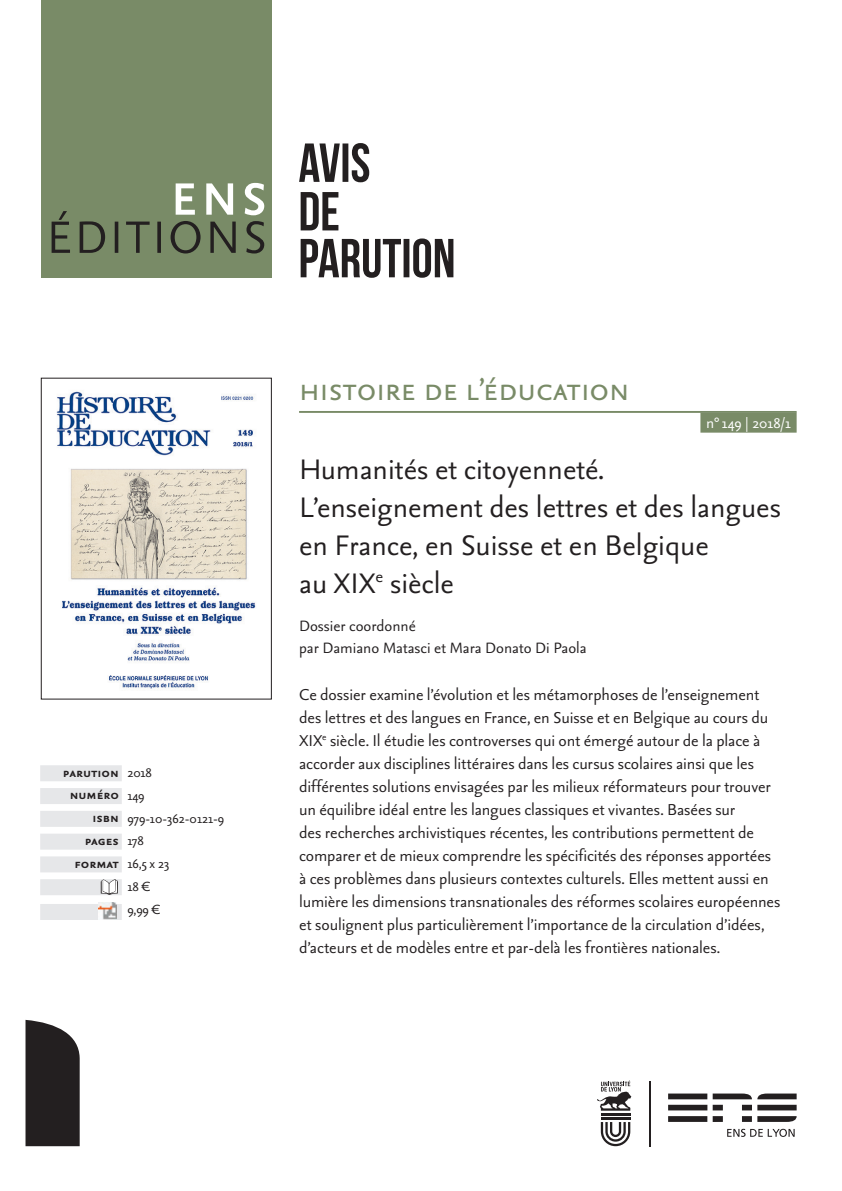
<style>
.page{position:relative;width:842px;height:1191px;background:#fff}
.page>*{position:absolute;margin:0;border:0;box-sizing:border-box;transform-origin:0 0}
.Nom_Revue{font:38px "Seria Sans Pro";color:#798b67}
.Titre_du_Numéro{font:34px/38px "Seria Sans Pro";color:#231f20}
.Descriptif{font:19px/23px "Seria Sans Pro";color:#231f20}
.Auteur{font:18px/21.6px "Seria Sans Pro";color:#231f20}
.Numero_revue{font:18px "Seria Sans Pro";color:#fff}
.Cellule_tableau{font:16px "Seria Sans Pro";letter-spacing:-.01em;color:#231f20}
.Titre_tableau{font:700 15.4px "Seria Sans Pro";color:#231f20}
</style>
<div class="page">
<svg style="left:26px;top:1020px;width:54px;height:126px;background:#322f30"></svg>
<svg style="left:601px;top:1122px;width:29px;height:24px"></svg>
<hr style="left:601px;top:1117px;width:29px;height:2px;background:#231f20">
<hr style="left:601px;top:1113px;width:29px;height:2px;background:#231f20">
<svg style="left:597px;top:1080px;width:34px;height:30px"></svg>
<hr style="left:650px;top:1081px;width:1px;height:65px;background:#231f20">
<svg style="left:668px;top:1093px;width:39px;height:28px"></svg>
<svg style="left:713px;top:1093px;width:84px;height:29px"></svg>
<svg style="left:727px;top:1128px;width:68px;height:8px"></svg>
<hr style="left:299px;top:411px;width:498px;height:2px;background:#798b67">
<div style="left:700px;top:412px;width:97px;height:20px;background:#798b67"></div>
<div style="left:41px;top:0;width:230px;height:278px;background:#798b67"></div>
<svg style="left:52px;top:183px;width:212px;height:70px"></svg>
<svg style="left:301px;top:238px;width:152px;height:40px"></svg>
<svg style="left:301px;top:192px;width:37px;height:38px"></svg>
<svg style="left:299px;top:143px;width:70px;height:39px"></svg>
<img style="left:56px;top:391px;width:200px;height:299px">
<div style="left:41px;top:378px;width:231px;height:321px;border:1px solid #231f20"></div>
<div style="left:40px;top:765px;width:82px;height:16px;background:#e6e7e9"></div>
<div style="left:40px;top:788px;width:82px;height:16px;background:#e6e7e9"></div>
<div style="left:40px;top:811px;width:82px;height:16px;background:#e6e7e9"></div>
<div style="left:40px;top:833px;width:82px;height:16px;background:#e6e7e9"></div>
<div style="left:40px;top:856px;width:82px;height:16px;background:#e6e7e9"></div>
<div style="left:40px;top:879px;width:82px;height:16px;background:#e6e7e9"></div>
<div style="left:40px;top:904px;width:82px;height:16px;background:#e6e7e9"></div>
<img style="left:98px;top:902px;width:18px;height:17px">
<svg style="left:101px;top:879px;width:17px;height:16px"></svg>
<p class="Titre_tableau" style="left:63px;top:762px;width:58px">parution</p>
<p class="Cellule_tableau" style="left:127px;top:762px;width:26px">2018</p>
<p class="Titre_tableau" style="left:70px;top:785px;width:51px">numéro</p>
<p class="Cellule_tableau" style="left:127px;top:785px;width:18px">149</p>
<p class="Titre_tableau" style="left:93px;top:807px;width:28px">isbn</p>
<p class="Cellule_tableau" style="left:127px;top:807px;width:98px">979-10-362-0121-9</p>
<p class="Titre_tableau" style="left:85px;top:830px;width:36px">pages</p>
<p class="Cellule_tableau" style="left:127px;top:830px;width:18px">178</p>
<p class="Titre_tableau" style="left:74px;top:853px;width:46px">format</p>
<p class="Cellule_tableau" style="left:127px;top:853px;width:43px">16,5 x 23</p>
<p class="Cellule_tableau" style="left:127px;top:876px;width:25px">18 €</p>
<p class="Cellule_tableau" style="left:127px;top:898px;width:34px">9,99 €</p>
<p class="Nom_Revue" style="left:299px;top:364px;width:332px">histoire de l’éducation</p>
<p class="Numero_revue" style="left:706px;top:411px;width:86px">n°149 | 2018/1</p>
<p class="Titre_du_Numéro" style="left:299px;top:449px;width:483px">Humanités et citoyenneté.<br>L’enseignement des lettres et des langues en France, en Suisse et en Belgique<br>au XIX<sup>e</sup> siècle</p>
<p class="Auteur" style="left:299px;top:614px;width:289px">Dossier coordonné<br>par Damiano Matasci et Mara Donato Di Paola</p>
<p class="Descriptif" style="left:299px;top:682px;width:483px">Ce dossier examine l’évolution et les métamorphoses de l’enseignement des lettres et des langues en France, en Suisse et en Belgique au cours du XIX<sup>e</sup> siècle. Il étudie les controverses qui ont émergé autour de la place à accorder aux disciplines littéraires dans les cursus scolaires ainsi que les différentes solutions envisagées par les milieux réformateurs pour trouver un équilibre idéal entre les langues classiques et vivantes. Basées sur<br>des recherches archivistiques récentes, les contributions permettent de comparer et de mieux comprendre les spécificités des réponses apportées à ces problèmes dans plusieurs contextes culturels. Elles mettent aussi en lumière les dimensions transnationales des réformes scolaires européennes et soulignent plus particulièrement l’importance de la circulation d’idées, d’acteurs et de modèles entre et par-delà les frontières nationales.</p>
</div>
